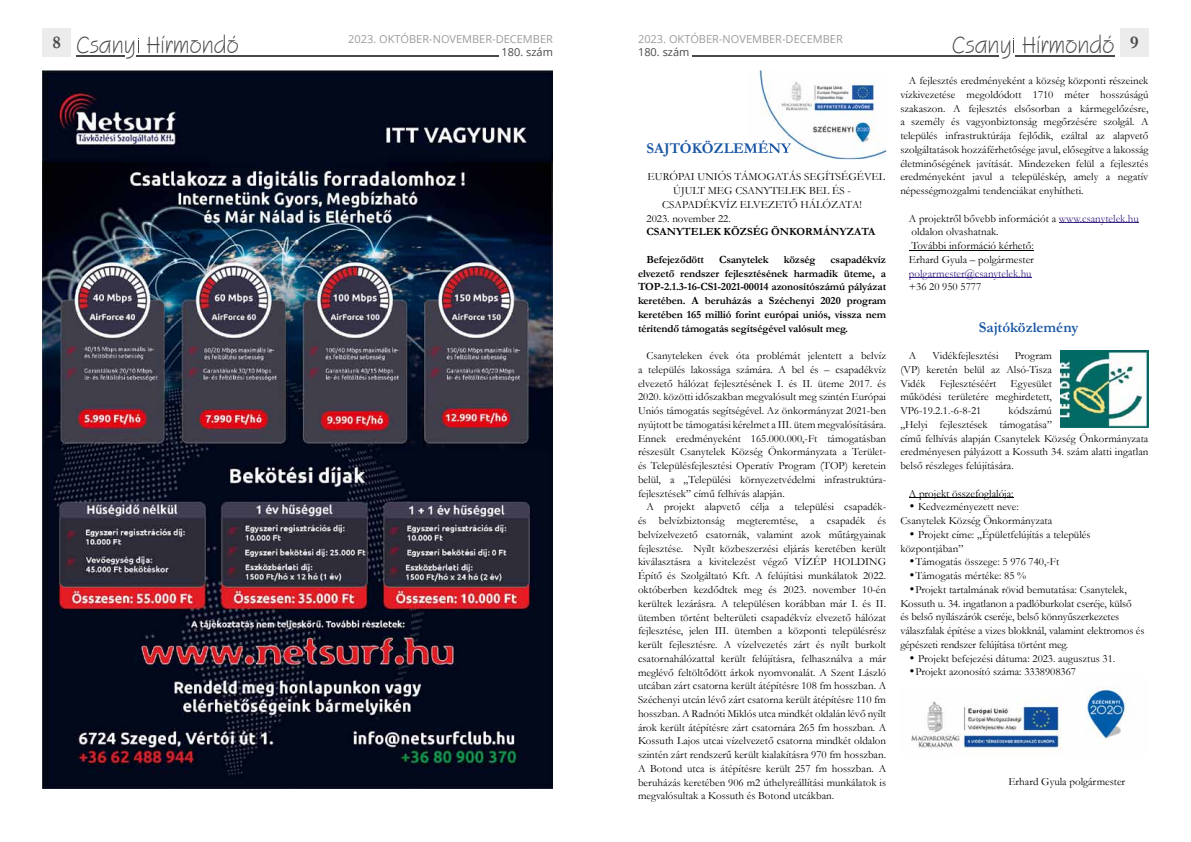
<style>
.page{position:relative;width:1191px;height:842px;background:#fff}
.page>*{position:absolute;margin:0;border:0;box-sizing:border-box;transform-origin:0 0}
.t1{font:24px "Squire D";color:#484847}
.t2{font:700 18px "Garamond";color:#484847}
.t3{font:700 15px "Garamond";color:#1a57a5}
.t4{font:11px/13.8px "Garamond";color:#000;text-align:justify}
.t5{font:700 11px/13.8px "Garamond";letter-spacing:-.01em;color:#000;text-align:justify}
.t6{font:11px "Open Sans";color:#9c9c9d}
.t7{font:11px "Garamond";color:#3b2282}
.t8{font:11px "Open Sans";color:#484847}
.s1{color:#3b2282}
</style>
<div class="page">
<div style="left:43px;top:28px;width:28px;height:29px;background:#ececec"></div>
<div style="left:1120px;top:28px;width:28px;height:29px;background:#ececec"></div>
<hr style="left:77px;top:55px;width:48px;height:1px;background:#484847">
<hr style="left:1015px;top:55px;width:99px;height:1px;background:#484847">
<hr style="left:136px;top:55px;width:363px;height:1px;background:#484847">
<hr style="left:692px;top:55px;width:306px;height:1px;background:#484847">
<svg style="left:138px;top:38px;width:1px;height:15px"></svg>
<svg style="left:1013px;top:38px;width:1px;height:15px"></svg>
<img style="left:43px;top:70px;width:510px;height:719px">
<hr style="left:1059px;top:222px;width:79px;height:1px;background:#3b2282">
<hr style="left:909px;top:250px;width:124px;height:1px;background:#000">
<hr style="left:909px;top:277px;width:122px;height:1px;background:#3b2282">
<hr style="left:909px;top:497px;width:104px;height:1px;background:#000">
<img style="left:911px;top:701px;width:151px;height:50px">
<img style="left:759px;top:70px;width:127px;height:89px">
<img style="left:748px;top:140px;width:43px;height:16px">
<img style="left:1061px;top:350px;width:87px;height:77px">
<img style="left:1087px;top:688px;width:41px;height:53px">
<p class="t6" style="left:348px;top:32px;width:206px">2023. OKTÓBER-NOVEMBER-DECEMBER</p>
<p class="t8" style="left:501px;top:45px;width:53px">180. szám</p>
<p class="t6" style="left:638px;top:32px;width:206px">2023. OKTÓBER-NOVEMBER-DECEMBER</p>
<p class="t8" style="left:638px;top:45px;width:53px">180. szám</p>
<h1 class="t1" style="left:77px;top:32px;width:164px">Csany Hírmondó</h1>
<h1 class="t1" style="left:952px;top:32px;width:164px">Csany Hírmondó</h1>
<h2 class="t2" style="left:52px;top:30px;width:10px">8</h2>
<h2 class="t2" style="left:1130px;top:30px;width:10px">9</h2>
<h3 class="t3" style="left:646px;top:138px;width:146px">SAJTÓKÖZLEMÉNY</h3>
<p class="t4" style="left:647px;top:170px;width:239px">EURÓPAI UNIÓS TÁMOGATÁS SEGÍTSÉGÉVEL</p>
<p class="t4" style="left:673px;top:184px;width:179px">ÚJULT MEG CSANYTELEK BEL ÉS -</p>
<p class="t4" style="left:662px;top:197px;width:201px">CSAPADÉKVÍZ ELVEZETŐ HÁLÓZATA!</p>
<p class="t4" style="left:646px;top:211px;width:86px">2023. november 22.</p>
<p class="t5" style="left:646px;top:225px;width:230px">CSANYTELEK KÖZSÉG ÖNKORMÁNYZATA</p>
<p class="t5" style="left:646px;top:253px;width:59px">Befejeződött</p>
<p class="t5" style="left:719px;top:253px;width:51px">Csanytelek</p>
<p class="t5" style="left:784px;top:253px;width:33px">község</p>
<p class="t5" style="left:638px;top:253px;width:250px;text-indent:192px">csapadékvíz elvezető rendszer fejlesztésének harmadik üteme, a TOP-2.1.3-16-CS1-2021-00014 azonosítószámú pályázat keretében. A beruházás a Széchenyi 2020 program keretében 165 millió forint európai uniós, vissza nem térítendő támogatás segítségével valósult meg.</p>
<p class="t4" style="left:638px;top:349px;width:250px;text-indent:9px">Csanyteleken évek óta problémát jelentett a belvíz a település lakossága számára. A bel és – csapadékvíz elvezető hálózat fejlesztésének I. és II. üteme 2017. és 2020. közötti időszakban megvalósult meg szintén Európai Uniós támogatás segítségével. Az önkormányzat 2021-ben nyújtott be támogatási kérelmet a III. ütem megvalósítására.<br>Ennek eredményeként 165.000.000,-Ft támogatásban részesült Csanytelek Község Önkormányzata a Terület&shy;és Településfejlesztési Operatív Program (TOP) keretein belül, a „Települési környezetvédelmi infrastruktúra&shy;fejlesztések” című felhívás alapján.</p>
<p class="t4" style="left:638px;top:500px;width:250px;text-indent:9px">A projekt alapvető célja a települési csapadék&shy;és belvízbiztonság megteremtése, a csapadék és belvízelvezető csatornák, valamint azok műtárgyainak fejlesztése. Nyílt közbeszerzési eljárás keretében került kiválasztásra a kivitelezést végző VÍZÉP HOLDING Építő és Szolgáltató Kft. A felújítási munkálatok 2022. októberben kezdődtek meg és 2023. november 10-én kerültek lezárásra. A településen korábban már I. és II. ütemben történt belterületi csapadékvíz elvezető hálózat fejlesztése, jelen III. ütemben a központi településrész került fejlesztésre. A vízelvezetés zárt és nyílt burkolt csatornahálózattal került felújításra, felhasználva a már meglévő feltöltődött árkok nyomvonalát. A Szent László utcában zárt csatorna került átépítésre 108 fm hosszban. A Széchenyi utcán lévő zárt csatorna került átépítésre 110 fm hosszban. A Radnóti Miklós utca mindkét oldalán lévő nyílt árok került átépítésre zárt csatornára 265 fm hosszban. A Kossuth Lajos utcai vízelvezető csatorna mindkét oldalon szintén zárt rendszerű került kialakításra 970 fm hosszban.<br>A Botond utca is átépítésre került 257 fm hosszban. A beruházás keretében 906 m2 úthelyreállítási munkálatok is megvalósultak a Kossuth és Botond utcákban.</p>
<p class="t4" style="left:900px;top:74px;width:250px;text-indent:9px">A fejlesztés eredményeként a község központi részeinek vízkivezetése megoldódott 1710 méter hosszúságú szakaszon. A fejlesztés elsősorban a kármegelőzésre, a személy és vagyonbiztonság megőrzésére szolgál. A település infrastruktúrája fejlődik, ezáltal az alapvető szolgáltatások hozzáférhetősége javul, elősegítve a lakosság életminőségének javítását. Mindezeken felül a fejlesztés eredményeként javul a településkép, amely a negatív népességmozgalmi tendenciákat enyhítheti.</p>
<p class="t4" style="left:909px;top:211px;width:231px;text-align:left">A projektről bővebb információt a <span class="s1">www.csanytelek.hu </span>oldalon olvashatnak.<br>További információ kérhető:<br>Erhard Gyula – polgármester</p>
<p class="t7" style="left:909px;top:266px;width:124px">polgarmester@csanytelek.hu</p>
<p class="t4" style="left:909px;top:280px;width:74px">+36 20 950 5777</p>
<h3 class="t3" style="left:979px;top:317px;width:101px">Sajtóközlemény</h3>
<p class="t4" style="left:909px;top:349px;width:9px">A</p>
<p class="t4" style="left:932px;top:349px;width:68px">Vidékfejlesztési</p>
<p class="t4" style="left:900px;top:349px;width:153px;text-indent:114px">Program (VP) keretén belül az Alsó-Tisza Vidék</p>
<p class="t4" style="left:900px;top:376px;width:153px;text-indent:110px">Egyesület működési területére meghirdetett, VP6-19.2.1.-6-8-21</p>
<p class="t4" style="left:939px;top:376px;width:58px">Fejlesztéséért</p>
<p class="t4" style="left:900px;top:404px;width:250px;text-align:left;text-indent:108px">kódszámú<br>„Helyi fejlesztések támogatása”<br>című felhívás alapján Csanytelek Község Önkormányzata eredményesen pályázott a Kossuth 34. szám alatti ingatlan belső részleges felújítására.</p>
<p class="t4" style="left:909px;top:486px;width:106px">A projekt összefoglalója:</p>
<p class="t4" style="left:900px;top:500px;width:153px;text-indent:9px">• Kedvezményezett neve:<br>Csanytelek Község Önkormányzata</p>
<p class="t4" style="left:900px;top:527px;width:192px;text-indent:9px">• Projekt címe: „Épületfelújítás a település központjában”</p>
<p class="t4" style="left:909px;top:555px;width:152px">•Támogatás összege: 5 976 740,-Ft</p>
<p class="t4" style="left:909px;top:569px;width:119px">•Támogatás mértéke: 85 %</p>
<p class="t4" style="left:900px;top:582px;width:246px;text-align:left;text-indent:9px">•Projekt tartalmának rövid bemutatása: Csanytelek, Kossuth u. 34. ingatlanon a padlóburkolat cseréje, külső<br>és belső nyílászárók cseréje, belső könnyűszerkezetes válaszfalak építése a vizes blokknál, valamint elektromos és gépészeti rendszer felújítása történt meg.</p>
<p class="t4" style="left:909px;top:651px;width:208px">• Projekt befejezési dátuma: 2023. augusztus 31.</p>
<p class="t4" style="left:909px;top:665px;width:169px">•Projekt azonosító száma: 3338908367</p>
<p class="t4" style="left:1008px;top:775px;width:118px">Erhard Gyula polgármester</p>
</div>
